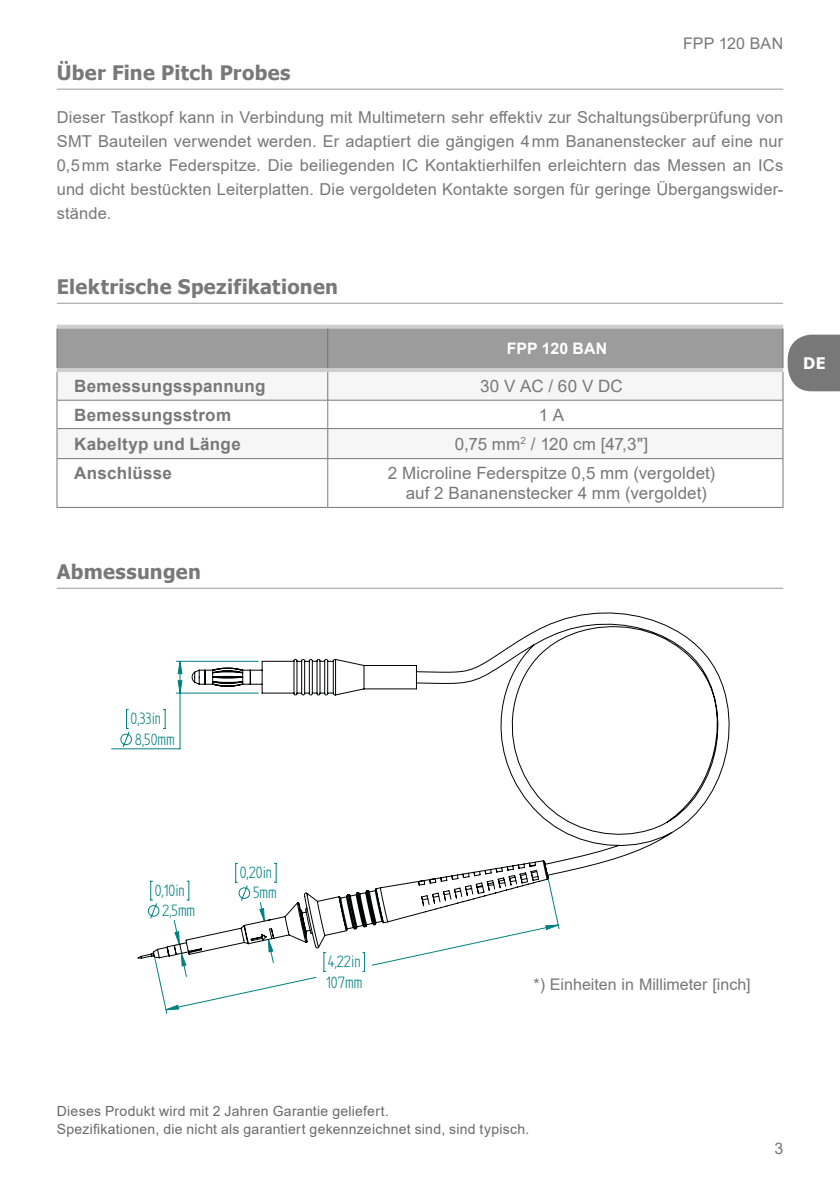
<style>
.page{position:relative;width:840px;height:1191px;background:#fff}
.page>*{position:absolute;margin:0;border:0;box-sizing:border-box;transform-origin:0 0}
.t1{font:700 20px "Tahoma";letter-spacing:.015em;color:#777877}
.t2{font:18.4px/20.2px "Solid Edge ISOCE";color:#008081}
.t3{font:17px/20.4px "Arial";letter-spacing:.01em;color:#777877;text-align:center}
.t4{font:700 17px "Arial";letter-spacing:.015em;color:#777877}
.t5{font:16.4px/24px "Arial";letter-spacing:.01em;color:#777877;text-align:justify}
.t6{font:16px "Arial";color:#777}
.t7{font:16px "Arial";letter-spacing:.01em;color:#777877}
.t8{font:700 16px "Tahoma";color:#fff}
.t9{font:700 15.8px "Arial";letter-spacing:.005em;color:#fff}
.t10{font:14px/18.2px "Arial";letter-spacing:.02em;color:#6b6a6b}
</style>
<div class="page">
<hr style="left:57px;top:89px;width:725px;height:1px;background:#9d9c9d">
<hr style="left:57px;top:588px;width:725px;height:1px;background:#9d9c9d">
<svg style="left:137px;top:612px;width:592px;height:353px"></svg>
<hr style="left:57px;top:303px;width:725px;height:1px;background:#9d9c9d">
<hr style="left:57px;top:325px;width:270px;height:4px;background:#d0cdd0">
<hr style="left:327px;top:325px;width:455px;height:4px;background:#d0cdd0">
<svg style="left:57px;top:327px;width:782px;height:180px"></svg>
<hr style="left:57px;top:458px;width:270px;height:1px;background:#777877">
<hr style="left:57px;top:459px;width:1px;height:48px;background:#777877">
<hr style="left:327px;top:458px;width:455px;height:1px;background:#777877">
<hr style="left:327px;top:459px;width:1px;height:48px;background:#777877">
<hr style="left:782px;top:459px;width:1px;height:48px;background:#777877">
<hr style="left:57px;top:507px;width:270px;height:1px;background:#777877">
<hr style="left:327px;top:507px;width:455px;height:1px;background:#777877">
<hr style="left:57px;top:428px;width:270px;height:1px;background:#777877">
<hr style="left:327px;top:428px;width:455px;height:1px;background:#777877">
<p class="t1" style="left:57px;top:59px;width:235px">Über Fine Pitch Probes</p>
<p class="t7" style="left:682px;top:32px;width:102px">FPP 120 BAN</p>
<p class="t5" style="left:57px;top:106px;width:727px">Dieser Tastkopf kann in Verbindung mit Multimetern sehr effektiv zur Schaltungsüberprüfung von SMT Bauteilen verwendet werden. Er adaptiert die gängigen 4mm Bananenstecker auf eine nur 0,5mm starke Federspitze. Die beiliegenden IC Kontaktierhilfen erleichtern das Messen an ICs und dicht bestückten Leiterplatten. Die vergoldeten Kontakte sorgen für geringe Übergangswider&shy;stände.</p>
<p class="t1" style="left:57px;top:273px;width:283px">Elektrische Spezifikationen</p>
<p class="t9" style="left:506px;top:337px;width:102px">FPP 120 BAN</p>
<p class="t4" style="left:74px;top:374px;width:193px">Bemessungsspannung</p>
<p class="t3" style="left:480px;top:376px;width:144px">30 V AC / 60 V DC</p>
<p class="t4" style="left:74px;top:402px;width:158px">Bemessungsstrom</p>
<p class="t3" style="left:538px;top:404px;width:27px">1 A</p>
<p class="t4" style="left:74px;top:432px;width:168px">Kabeltyp und Länge</p>
<p class="t3" style="left:454px;top:433px;width:195px">0,75 mm<sup>2</sup> / 120 cm [47,3"]</p>
<p class="t4" style="left:74px;top:461px;width:99px">Anschlüsse</p>
<p class="t3" style="left:387px;top:463px;width:328px">2 Microline Federspitze 0,5 mm (vergoldet) auf 2 Bananenstecker 4 mm (vergoldet)</p>
<p class="t8" style="left:802px;top:352px;width:24px">DE</p>
<p class="t1" style="left:57px;top:558px;width:146px">Abmessungen</p>
<p class="t2" style="left:130px;top:708px;width:46px">0,33in<br>8,50mm</p>
<p class="t2" style="left:239px;top:862px;width:34px">0,20in</p>
<p class="t2" style="left:155px;top:880px;width:31px">0,10in</p>
<p class="t2" style="left:253px;top:882px;width:25px">5mm</p>
<p class="t2" style="left:162px;top:900px;width:34px">2,5mm</p>
<p class="t2" style="left:326px;top:951px;width:38px">4,22in<br>107mm</p>
<p class="t6" style="left:533px;top:973px;width:218px">*) Einheiten in Millimeter [inch]</p>
<p class="t10" style="left:57px;top:1101px;width:474px">Dieses Produkt wird mit 2 Jahren Garantie geliefert.<br>Spezifikationen, die nicht als garantiert gekennzeichnet sind, sind typisch.</p>
<p class="t7" style="left:773px;top:1137px;width:10px">3</p>
</div>
